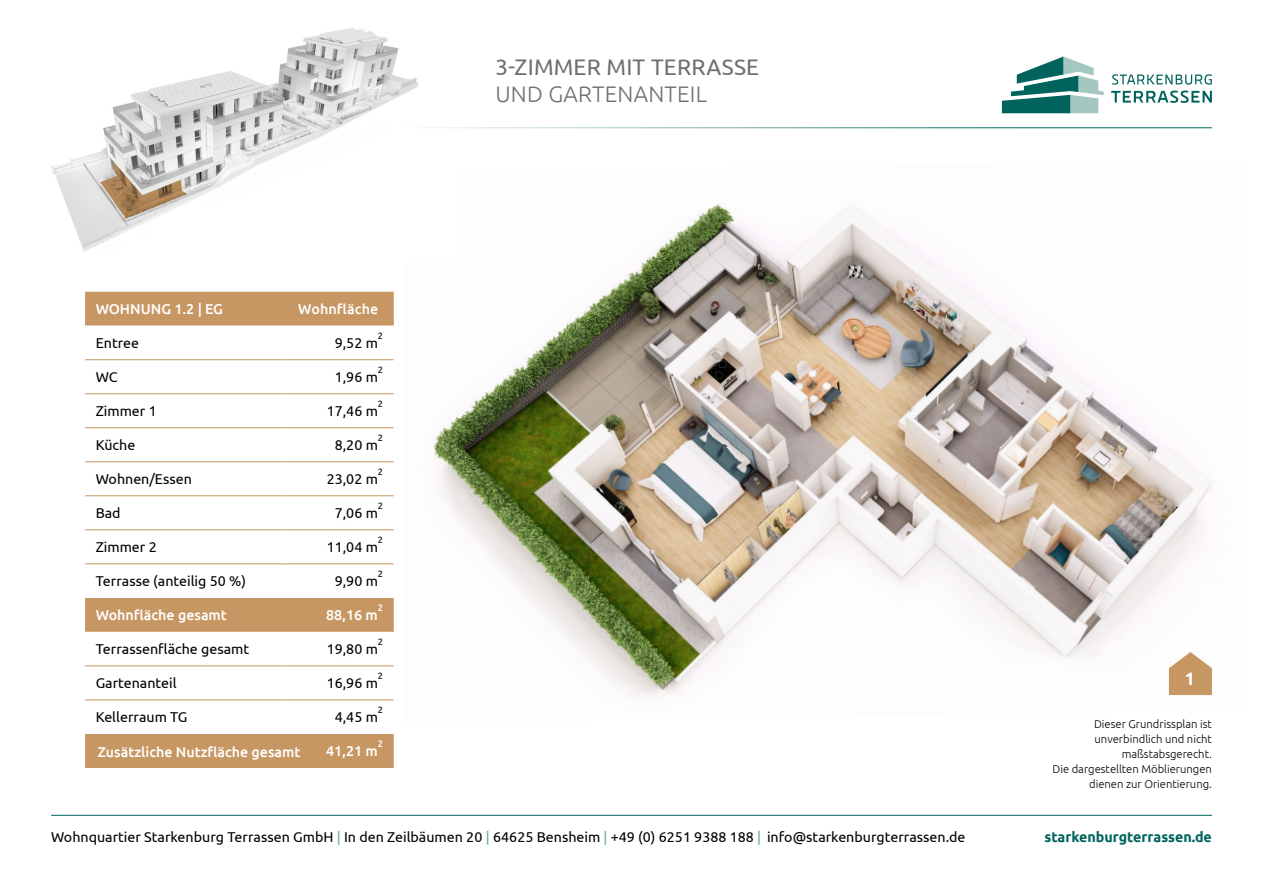
<style>
.page{position:relative;width:1263px;height:893px;background:#fff}
.page>*{position:absolute;margin:0;border:0;box-sizing:border-box;transform-origin:0 0}
.t1{font:22.5px "Ubuntu";letter-spacing:.01em;color:#706f6f}
.t2{font:300 22.5px "Ubuntu";letter-spacing:.01em;color:#706f6f}
.t3{font:700 18px "Ubuntu";color:#fff}
.t4{font:14.25px "Ubuntu";color:#000}
.t5{font:500 14.25px "Ubuntu";color:#fff}
.t6{font:700 14.25px "Ubuntu";color:#00665e}
.t7{font:300 11.25px/15px "Ubuntu";color:#000;text-align:right}
.t8{font:9.3px "Ubuntu";color:#000}
.t9{font:500 9.3px "Ubuntu";color:#fff}
.s1{color:#69a796}
</style>
<div class="page">
<img style="left:433px;top:204px;width:779px;height:493px">
<svg style="left:1169px;top:652px;width:43px;height:43px"></svg>
<div style="left:85px;top:292px;width:309px;height:476px;background:#c79763"></div>
<svg style="left:85px;top:326px;width:309px;height:408px"></svg>
<hr style="left:85px;top:359px;width:202px;height:1px;background:#c79763">
<hr style="left:287px;top:359px;width:107px;height:1px;background:#c79763">
<hr style="left:85px;top:393px;width:202px;height:1px;background:#c79763">
<hr style="left:287px;top:393px;width:107px;height:1px;background:#c79763">
<hr style="left:85px;top:427px;width:202px;height:1px;background:#c79763">
<hr style="left:287px;top:427px;width:107px;height:1px;background:#c79763">
<hr style="left:85px;top:461px;width:202px;height:1px;background:#c79763">
<hr style="left:287px;top:461px;width:107px;height:1px;background:#c79763">
<hr style="left:85px;top:496px;width:202px;height:1px;background:#c79763">
<hr style="left:287px;top:496px;width:107px;height:1px;background:#c79763">
<hr style="left:85px;top:530px;width:202px;height:1px;background:#c79763">
<hr style="left:287px;top:530px;width:107px;height:1px;background:#c79763">
<hr style="left:85px;top:666px;width:202px;height:1px;background:#c79763">
<hr style="left:287px;top:666px;width:107px;height:1px;background:#c79763">
<hr style="left:85px;top:700px;width:202px;height:1px;background:#c79763">
<hr style="left:287px;top:700px;width:107px;height:1px;background:#c79763">
<hr style="left:85px;top:564px;width:202px;height:1px;background:#c79763">
<hr style="left:287px;top:564px;width:107px;height:1px;background:#c79763">
<div style="left:23px;top:11px;width:435px;height:250px;background:#fff"></div>
<img style="left:51px;top:28px;width:368px;height:224px">
<svg style="left:1111px;top:91px;width:101px;height:12px"></svg>
<svg style="left:1112px;top:74px;width:100px;height:11px"></svg>
<svg style="left:1002px;top:57px;width:101px;height:56px"></svg>
<hr style="left:51px;top:815px;width:1161px;height:1px;background:#00645c">
<hr style="left:393px;top:127px;width:819px;height:1px;background:#00645c">
<p class="t5" style="left:96px;top:300px;width:129px">WOHNUNG 1.2 | EG</p>
<p class="t5" style="left:298px;top:300px;width:82px">Wohnfläche</p>
<p class="t4" style="left:96px;top:335px;width:45px">Entree</p>
<p class="t4" style="left:335px;top:335px;width:45px">9,52 m</p>
<p class="t8" style="left:378px;top:330px;width:7px">2</p>
<p class="t8" style="left:378px;top:364px;width:7px">2</p>
<p class="t4" style="left:96px;top:369px;width:23px">WC</p>
<p class="t4" style="left:335px;top:369px;width:45px">1,96 m</p>
<p class="t8" style="left:378px;top:398px;width:7px">2</p>
<p class="t4" style="left:96px;top:403px;width:63px">Zimmer 1</p>
<p class="t4" style="left:327px;top:403px;width:53px">17,46 m</p>
<p class="t8" style="left:378px;top:432px;width:7px">2</p>
<p class="t4" style="left:96px;top:437px;width:41px">Küche</p>
<p class="t4" style="left:335px;top:437px;width:45px">8,20 m</p>
<p class="t8" style="left:378px;top:466px;width:7px">2</p>
<p class="t4" style="left:96px;top:471px;width:98px">Wohnen/Essen</p>
<p class="t4" style="left:327px;top:471px;width:53px">23,02 m</p>
<p class="t8" style="left:378px;top:500px;width:7px">2</p>
<p class="t4" style="left:96px;top:505px;width:26px">Bad</p>
<p class="t4" style="left:335px;top:505px;width:45px">7,06 m</p>
<p class="t8" style="left:378px;top:534px;width:7px">2</p>
<p class="t4" style="left:96px;top:539px;width:63px">Zimmer 2</p>
<p class="t4" style="left:327px;top:539px;width:53px">11,04 m</p>
<p class="t8" style="left:378px;top:568px;width:7px">2</p>
<p class="t4" style="left:96px;top:573px;width:152px">Terrasse (anteilig 50 %)</p>
<p class="t4" style="left:335px;top:573px;width:45px">9,90 m</p>
<p class="t9" style="left:378px;top:602px;width:7px">2</p>
<p class="t5" style="left:96px;top:606px;width:133px">Wohnfläche gesamt</p>
<p class="t5" style="left:326px;top:606px;width:53px">88,16 m</p>
<p class="t8" style="left:378px;top:636px;width:7px">2</p>
<p class="t4" style="left:96px;top:641px;width:155px">Terrassenfläche gesamt</p>
<p class="t4" style="left:327px;top:641px;width:53px">19,80 m</p>
<p class="t8" style="left:378px;top:670px;width:7px">2</p>
<p class="t4" style="left:96px;top:675px;width:82px">Gartenanteil</p>
<p class="t4" style="left:327px;top:675px;width:53px">16,96 m</p>
<p class="t8" style="left:378px;top:704px;width:7px">2</p>
<p class="t4" style="left:96px;top:709px;width:93px">Kellerraum TG</p>
<p class="t4" style="left:335px;top:709px;width:45px">4,45 m</p>
<p class="t5" style="left:98px;top:743px;width:204px">Zusätzliche Nutzfläche gesamt</p>
<p class="t9" style="left:378px;top:738px;width:7px">2</p>
<p class="t5" style="left:326px;top:742px;width:53px">41,21 m</p>
<h1 class="t1" style="left:495px;top:54px;width:265px">3-ZIMMER MIT TERRASSE</h1>
<h1 class="t2" style="left:495px;top:81px;width:213px">UND GARTENANTEIL</h1>
<p class="t3" style="left:1185px;top:668px;width:12px">1</p>
<p class="t7" style="left:1052px;top:716px;width:161px">Dieser Grundrissplan ist unverbindlich und nicht maßstabsgerecht.<br>Die dargestellten Möblierungen dienen zur Orientierung.</p>
<p class="t4" style="left:51px;top:828px;width:916px">Wohnquartier Starkenburg Terrassen GmbH <span class="s1">|</span> In den Zeilbäumen 20 <span class="s1">|</span> 64625 Bensheim <span class="s1">|</span> +49 (0) 6251 9388 188 <span class="s1">|</span> info@starkenburgterrassen.de</p>
<p class="t6" style="left:1045px;top:828px;width:169px">starkenburgterrassen.de</p>
</div>
